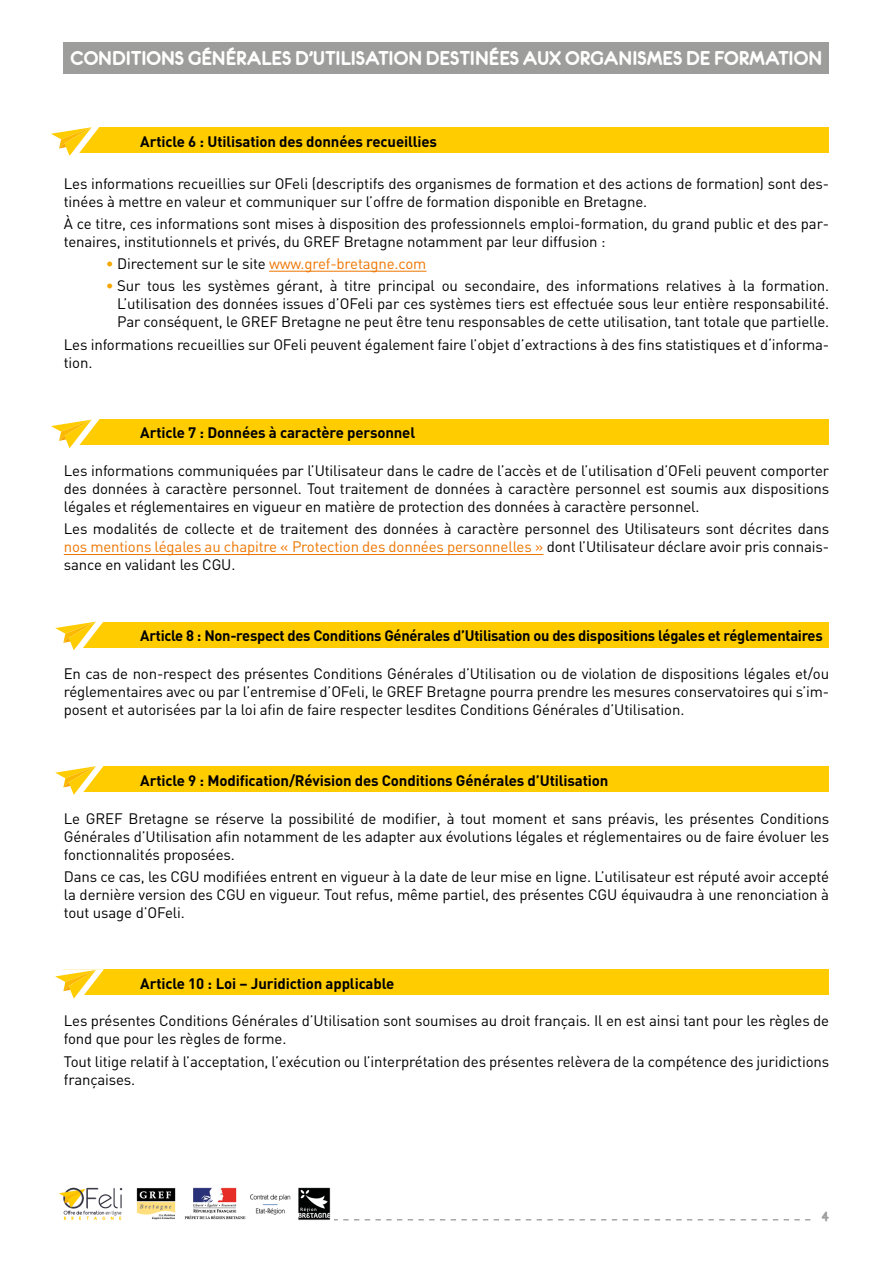
<style>
.page{position:relative;width:893px;height:1263px;background:#fff}
.page>*{position:absolute;margin:0;border:0;box-sizing:border-box;transform-origin:0 0}
.t1{font:21.3px "Eurofurencebold";color:#fff}
.texte{font:15px/18px "DIN";letter-spacing:-.01em;color:#000;text-align:justify}
.texte_de_bloc_jaune{font:700 15px "DIN";letter-spacing:-.01em;color:#000}
.texte-2{font:15px "DIN";letter-spacing:-.01em;color:#ee7601}
.t2{font:15px "Eurofurencebold";color:#9d9d9c}
.s1{color:#f7a600}
.s2{color:#000}
.s3{color:#ee7601}
</style>
<div class="page">
<div style="left:64px;top:43px;width:765px;height:31px;background:#9d9d9c"></div>
<svg style="left:334px;top:1219px;width:476px;height:1px"></svg>
<img style="left:59px;top:1187px;width:272px;height:34px">
<hr style="left:269px;top:271px;width:157px;height:1px;background:#ee7601">
<hr style="left:64px;top:554px;width:479px;height:1px;background:#ee7601">
<div style="left:64px;top:128px;width:765px;height:25px;background:#fc0"></div>
<div style="left:64px;top:419px;width:765px;height:26px;background:#fc0"></div>
<div style="left:64px;top:622px;width:765px;height:26px;background:#fc0"></div>
<div style="left:64px;top:767px;width:765px;height:25px;background:#fc0"></div>
<div style="left:64px;top:969px;width:765px;height:26px;background:#fc0"></div>
<svg style="left:51px;top:127px;width:50px;height:29px"></svg>
<svg style="left:51px;top:419px;width:49px;height:30px"></svg>
<svg style="left:55px;top:621px;width:48px;height:30px"></svg>
<svg style="left:55px;top:969px;width:49px;height:30px"></svg>
<svg style="left:55px;top:766px;width:50px;height:29px"></svg>
<h1 class="t1" style="left:71px;top:48px;width:753px">CONDITIONS GÉNÉRALES D’UTILISATION DESTINÉES AUX ORGANISMES DE FORMATION</h1>
<p class="texte_de_bloc_jaune" style="left:140px;top:131px;width:298px">Article 6 : Utilisation des données recueillies</p>
<p class="texte" style="left:64px;top:174px;width:767px">Les informations recueillies sur OFeli (descriptifs des organismes de formation et des actions de formation) sont des&shy;tinées à mettre en valeur et communiquer sur l’offre de formation disponible en Bretagne.</p>
<p class="texte" style="left:64px;top:214px;width:767px">À ce titre, ces informations sont mises à disposition des professionnels emploi-formation, du grand public et des par&shy;tenaires, institutionnels et privés, du GREF Bretagne notamment par leur diffusion :</p>
<p class="texte-2" style="left:106px;top:254px;width:322px"><span class="s1">•</span> <span class="s2">Directement sur le site</span> www.gref-bretagne.com</p>
<p class="texte" style="left:117px;top:277px;width:713px;text-indent:-11px"><span class="s1">•</span> Sur tous les systèmes gérant, à titre principal ou secondaire, des informations relatives à la formation.<br>L’utilisation des données issues d’OFeli par ces systèmes tiers est effectuée sous leur entière responsabilité.<br>Par conséquent, le GREF Bretagne ne peut être tenu responsables de cette utilisation, tant totale que partielle.</p>
<p class="texte" style="left:64px;top:335px;width:767px">Les informations recueillies sur OFeli peuvent également faire l’objet d’extractions à des fins statistiques et d‘informa&shy;tion.</p>
<p class="texte_de_bloc_jaune" style="left:140px;top:423px;width:276px">Article 7 : Données à caractère personnel</p>
<p class="texte" style="left:64px;top:461px;width:767px">Les informations communiquées par l’Utilisateur dans le cadre de l’accès et de l’utilisation d’OFeli peuvent comporter des données à caractère personnel. Tout traitement de données à caractère personnel est soumis aux dispositions légales et réglementaires en vigueur en matière de protection des données à caractère personnel.</p>
<p class="texte" style="left:64px;top:520px;width:767px">Les modalités de collecte et de traitement des données à caractère personnel des Utilisateurs sont décrites dans <span class="s3">nos mentions légales au chapitre « Protection des données personnelles »</span> dont l’Utilisateur déclare avoir pris connais&shy;sance en validant les CGU.</p>
<p class="texte_de_bloc_jaune" style="left:140px;top:626px;width:684px">Article 8 : Non-respect des Conditions Générales d’Utilisation ou des dispositions légales et réglementaires</p>
<p class="texte" style="left:64px;top:664px;width:767px">En cas de non-respect des présentes Conditions Générales d’Utilisation ou de violation de dispositions légales et/ou réglementaires avec ou par l’entremise d’OFeli, le GREF Bretagne pourra prendre les mesures conservatoires qui s’im&shy;posent et autorisées par la loi afin de faire respecter lesdites Conditions Générales d’Utilisation.</p>
<p class="texte_de_bloc_jaune" style="left:140px;top:770px;width:470px">Article 9 : Modification/Révision des Conditions Générales d’Utilisation</p>
<p class="texte" style="left:64px;top:809px;width:767px">Le GREF Bretagne se réserve la possibilité de modifier, à tout moment et sans préavis, les présentes Conditions Générales d’Utilisation afin notamment de les adapter aux évolutions légales et réglementaires ou de faire évoluer les fonctionnalités proposées.</p>
<p class="texte" style="left:64px;top:867px;width:767px">Dans ce cas, les CGU modifiées entrent en vigueur à la date de leur mise en ligne. L’utilisateur est réputé avoir accepté la dernière version des CGU en vigueur. Tout refus, même partiel, des présentes CGU équivaudra à une renonciation à tout usage d’OFeli.</p>
<p class="texte_de_bloc_jaune" style="left:140px;top:973px;width:255px">Article 10 : Loi – Juridiction applicable</p>
<p class="texte" style="left:64px;top:1011px;width:767px">Les présentes Conditions Générales d’Utilisation sont soumises au droit français. Il en est ainsi tant pour les règles de fond que pour les règles de forme.</p>
<p class="texte" style="left:64px;top:1052px;width:767px">Tout litige relatif à l’acceptation, l’exécution ou l’interprétation des présentes relèvera de la compétence des juridictions françaises.</p>
<p class="t2" style="left:821px;top:1208px;width:9px">4</p>
</div>
